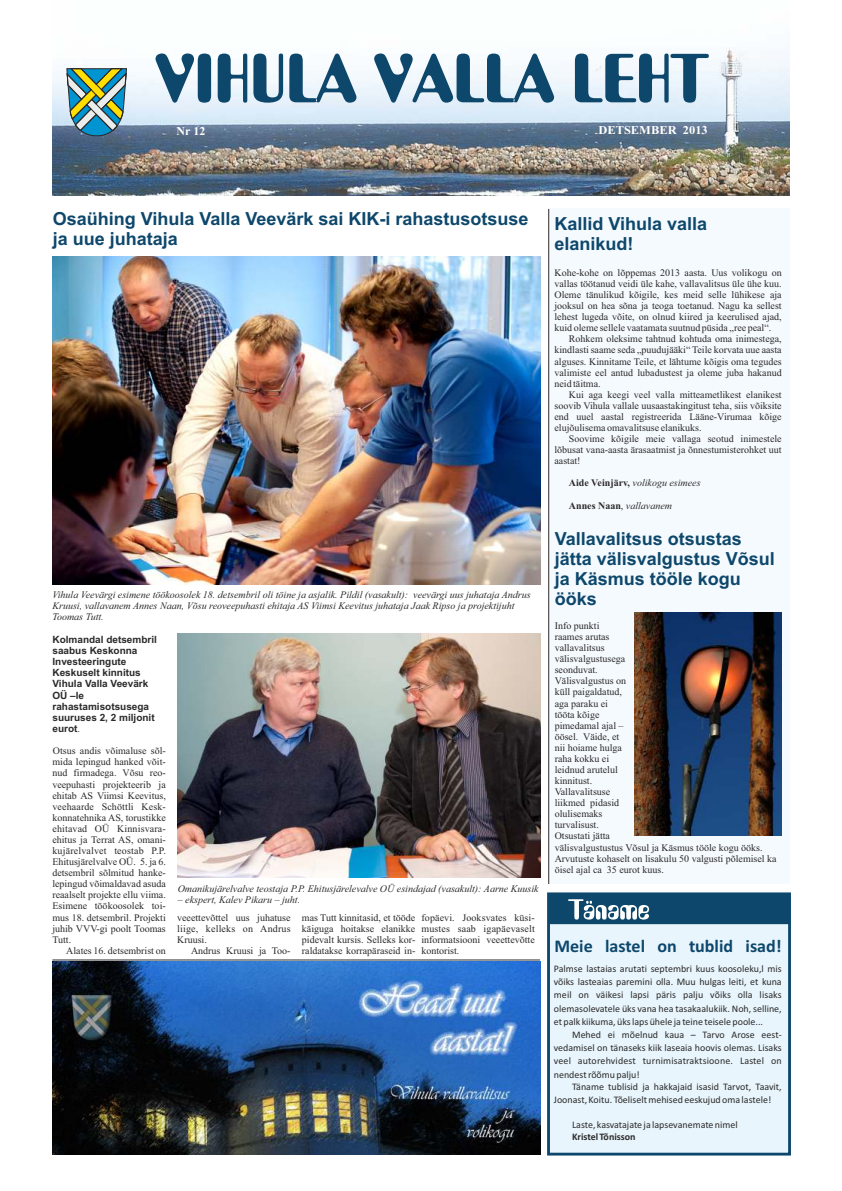
<style>
.page{position:relative;width:842px;height:1191px;background:#fff}
.page>*{position:absolute;margin:0;border:0;box-sizing:border-box;transform-origin:0 0}
.t1{font:700 18px/20.1px "Arial";color:#0d476b}
.t2{font:700 18px "Calibri";color:#0d476b}
.t3{font:700 12px "Times New Roman";color:#fff;scale:1.04 1}
.t4{font:700 12px "Times New Roman";color:#fff}
.t5{font:10px/11.1px "Times New Roman";color:#2b2929;text-align:justify}
.t6{font:10px/13.4px "Calibri";color:#2b2929;text-align:justify}
.t7{font:italic 10px/11.1px "Times New Roman";color:#2b2929}
.t8{font:700 10px/11.2px "Arial";color:#2b2929}
.t9{font:700 10px "Calibri";color:#2b2929}
.s1{font-family:"Times New Roman";font-weight:400}
.s2{font-weight:700;font-style:normal}
.s3{font-style:normal}
</style>
<div class="page">
<img style="left:52px;top:47px;width:737px;height:148px">
<svg style="left:66px;top:68px;width:61px;height:68px;background:#709c8f"></svg>
<svg style="left:156px;top:53px;width:553px;height:50px"></svg>
<div style="left:547px;top:892px;width:244px;height:264px;background:#e8f5fc"></div>
<div style="left:549px;top:209px;width:240px;height:675px;background:#f5faff"></div>
<hr style="left:548px;top:209px;width:1px;height:675px;background:#2b2929">
<hr style="left:52px;top:959px;width:488px;height:1px;background:#2b2929">
<svg style="left:548px;top:894px;width:241px;height:30px;background:#245879"></svg>
<img style="left:635px;top:612px;width:147px;height:223px">
<img style="left:52px;top:961px;width:488px;height:193px">
<img style="left:177px;top:633px;width:363px;height:244px">
<img style="left:52px;top:257px;width:489px;height:328px">
<p class="t4" style="left:177px;top:127px;width:30px">Nr 12</p>
<p class="t3" style="left:598px;top:126px;width:107px">DETSEMBER 2013</p>
<h1 class="t1" style="left:53px;top:210px;width:477px">Osaühing Vihula Valla Veevärk sai KIK-i rahastusotsuse ja uue juhataja</h1>
<p class="t7" style="left:52px;top:590px;width:480px">Vihula Veevärgi esimene töökoosolek 18. detsembril oli töine ja asjalik. Pildil (vasakult): veevärgi uus juhataja Andrus<br>Kruusi, vallavanem Annes Naan, Võsu reoveepuhasti ehitaja AS Viimsi Keevitus juhataja Jaak Ripso ja projektijuht<br>Toomas Tutt.</p>
<p class="t8" style="left:52px;top:634px;width:106px">Kolmandal detsembril saabus Keskonna<br>Investeeringute<br>Keskuselt kinnitus<br>Vihula Valla Veevärk<br>OÜ –le rahastamisotsusega suuruses 2, 2 miljonit eurot<span class="s1">.</span></p>
<p class="t5" style="left:52px;top:746px;width:115px">Otsus andis võimaluse sõl&shy;mida lepingud hanked võit&shy;nud firmadega. Võsu reo&shy;veepuhasti projekteerib ja ehitab AS Viimsi Keevitus, veehaarde Schöttli Kesk&shy;konnatehnika AS, torustikke ehitavad OÜ Kinnisvara&shy;ehitus ja Terrat AS, omani&shy;kujärelvalvet teostab P.P.<br>Ehitusjärelvalve OÜ. 5. ja 6. detsembril sõlmitud hanke&shy;lepingud võimaldavad asuda reaalselt projekte ellu viima.<br>Esimene töökoosolek toi&shy;mus 18. detsembril. Projekti juhib VVV-gi poolt Toomas Tutt.</p>
<p class="t5" style="left:66px;top:945px;width:101px">Alates 16. detsembrist on</p>
<p class="t7" style="left:178px;top:884px;width:362px">Omanikujärelvalve teostaja P.P. Ehitusjärelevalve OÜ esindajad (vasakult): Aarne Kuusik</p>
<p class="t7" style="left:178px;top:895px;width:124px">– ekspert, Kalev Pikaru – juht.</p>
<p class="t5" style="left:177px;top:913px;width:115px">veeettevõttel uus juhatuse liige, kelleks on Andrus Kruusi.</p>
<p class="t5" style="left:191px;top:946px;width:101px">Andrus Kruusi ja Too-</p>
<p class="t5" style="left:302px;top:913px;width:115px">mas Tutt kinnitasid, et tööde käiguga hoitakse elanikke pidevalt kursis. Selleks kor&shy;raldatakse korrapäraseid in-</p>
<p class="t5" style="left:421px;top:913px;width:115px">fopäevi. Jooksvates küsi&shy;mustes saab igapäevaselt informatsiooni veeettevõtte kontorist.</p>
<h1 class="t1" style="left:554px;top:215px;width:154px">Kallid Vihula valla elanikud!</h1>
<p class="t5" style="left:554px;top:268px;width:229px">Kohe-kohe on lõppemas 2013 aasta. Uus volikogu on vallas töötanud veidi üle kahe, vallavalitsus üle ühe kuu.<br>Oleme tänulikud kõigile, kes meid selle lühikese aja jooksul on hea sõna ja teoga toetanud. Nagu ka sellest lehest lugeda võite, on olnud kiired ja keerulised ajad, kuid oleme sellele vaatamata suutnud püsida „ree peal“.</p>
<p class="t5" style="left:554px;top:334px;width:229px;text-indent:14px">Rohkem oleksime tahtnud kohtuda oma inimestega, kindlasti saame seda „puudujääki“ Teile korvata uue aasta alguses. Kinnitame Teile, et lähtume kõigis oma tegudes valimiste eel antud lubadustest ja oleme juba hakanud neid täitma.</p>
<p class="t5" style="left:554px;top:390px;width:229px;text-indent:14px">Kui aga keegi veel valla mitteametlikest elanikest soovib Vihula vallale uusaastakingitust teha, siis võiksite end uuel aastal registreerida Lääne-Virumaa kõige elujõulisema omavalitsuse elanikuks.</p>
<p class="t5" style="left:554px;top:434px;width:229px;text-indent:14px">Soovime kõigile meie vallaga seotud inimestele lõbusat vana-aasta ärasaatmist ja õnnestumisterohket uut aastat!</p>
<p class="t7" style="left:569px;top:478px;width:133px"><span class="s2">Aide Veinjärv,</span> volikogu esimees</p>
<p class="t7" style="left:569px;top:500px;width:105px"><span class="s2">Annes Naan</span><span class="s3">,</span> vallavanem</p>
<h1 class="t1" style="left:555px;top:530px;width:222px">Vallavalitsus otsustas jätta välisvalgustus Võsul ja Käsmus tööle kogu ööks</h1>
<p class="t5" style="left:555px;top:621px;width:223px;text-align:left">Info punkti<br>raames arutas<br>vallavalitsus<br>välisvalgustusega<br>seonduvat.<br>Välisvalgustus on<br>küll paigaldatud,<br>aga paraku ei<br>tööta kõige<br>pimedamal ajal –<br>öösel. Väide, et<br>nii hoiame hulga<br>raha kokku ei<br>leidnud arutelul<br>kinnitust.<br>Vallavalitsuse<br>liikmed pidasid<br>olulisemaks<br>turvalisust.<br>Otsustati jätta<br>välisvalgustustus Võsul ja Käsmus tööle kogu ööks.<br>Arvutuste kohaselt on lisakulu 50 valgusti põlemisel ka öisel ajal ca 35 eurot kuus.</p>
<h1 class="t2" style="left:554px;top:938px;width:229px">Meie lastel on tublid isad!</h1>
<p class="t6" style="left:554px;top:962px;width:229px">Palmse lastaias arutati septembri kuus koosoleku,l mis võiks lasteaias paremini olla. Muu hulgas leiti, et kuna meil on väikesi lapsi päris palju võiks olla lisaks olemasolevatele üks vana hea tasakaalukiik. Noh, selline, et palk kiikuma, üks laps ühele ja teine teisele poole...</p>
<p class="t6" style="left:554px;top:1028px;width:229px;text-indent:18px">Mehed ei mõelnud kaua – Tarvo Arose eest&shy;vedamisel on tänaseks kiik laseaia hoovis olemas. Lisaks veel autorehvidest turnimisatraktsioone. Lastel on nendest rõõmu palju!</p>
<p class="t6" style="left:554px;top:1080px;width:229px;text-indent:18px">Täname tublisid ja hakkajaid isasid Tarvot, Taavit,<br>Joonast, Koitu. Tõeliselt mehised eeskujud oma lastele!</p>
<p class="t6" style="left:572px;top:1118px;width:167px">Laste, kasvatajate ja lapsevanemate nimel</p>
<p class="t9" style="left:572px;top:1132px;width:65px">Kristel Tõnisson</p>
</div>
